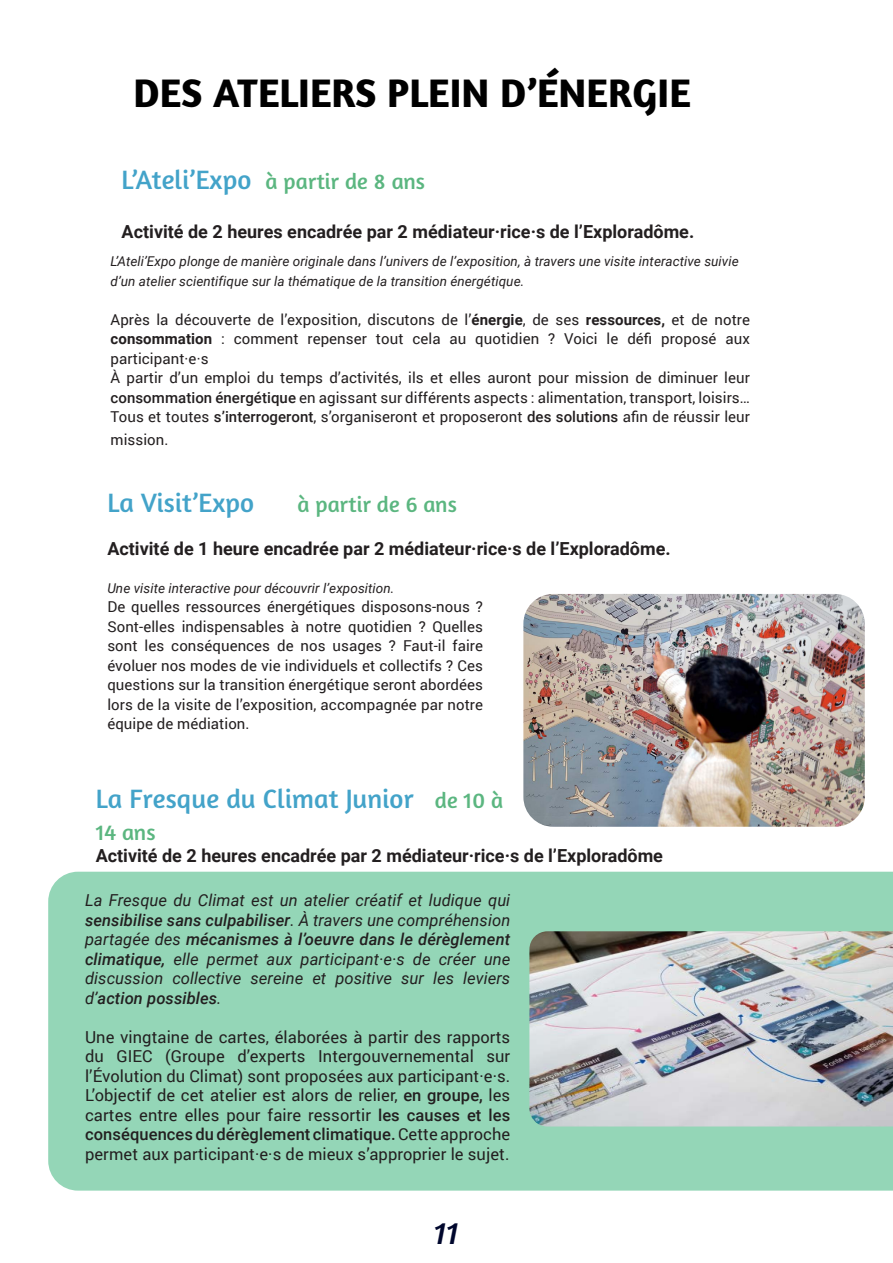
<style>
.page{position:relative;width:893px;height:1263px;background:#fff}
.page>*{position:absolute;margin:0;border:0;box-sizing:border-box;transform-origin:0 0}
.Les_gros_titres{font:700 40.5px "Amaranth";letter-spacing:.005em;color:#000}
.t1{font:italic 33px "Amaranth";color:#00072d}
.titre_poles{font:27px "Amaranth";letter-spacing:.005em;color:#43a3c9}
.titre_poles-2{font:22.5px "Amaranth";letter-spacing:.005em;color:#5bb680}
.texte_courant_titres{font:700 18px "Roboto";color:#231f20}
.texte_courant{font:16.5px/19.5px "Roboto";letter-spacing:.005em;color:#231f20;text-align:justify}
.texte_courant-2{font:italic 16.5px/19.5px "Roboto";letter-spacing:.005em;color:#231f20;text-align:justify}
.texte_courant-3{font:15px/19.5px "Roboto";letter-spacing:.005em;color:#231f20;text-align:justify}
.texte_courant-4{font:italic 13.5px/19.5px "Roboto";letter-spacing:.005em;color:#231f20}
.s1{font-size:27px;color:#43a3c9}
.s2{font-weight:700}
.s3{font-weight:500}
.s4{font-size:22.5px;color:#5bb680}
</style>
<div class="page">
<div style="left:48px;top:872px;width:845px;height:318px;background:#94d6b7"></div>
<img style="left:529px;top:931px;width:364px;height:195px">
<img style="left:523px;top:594px;width:342px;height:233px">
<p class="Les_gros_titres" style="left:133px;top:68px;width:559px">DES ATELIERS PLEIN D’ÉNERGIE</p>
<p class="titre_poles-2" style="left:122px;top:168px;width:305px"><span class="s1">L’Ateli’Expo</span> à partir de 8 ans</p>
<p class="texte_courant_titres" style="left:122px;top:219px;width:574px">Activité de 2 heures encadrée par 2 médiateur·rice·s de l’Exploradôme.</p>
<p class="texte_courant-4" style="left:111px;top:251px;width:630px">L’Ateli’Expo plonge de manière originale dans l’univers de l’exposition, à travers une visite interactive suivie d’un atelier scientifique sur la thématique de la transition énergétique.</p>
<p class="texte_courant-3" style="left:111px;top:309px;width:641px">Après la découverte de l’exposition, discutons de l’<span class="s2">énergie</span>, de ses <span class="s2">ressources,</span> et de notre <span class="s2">consommation</span> : comment repenser tout cela au quotidien ? Voici le défi proposé aux participant·e·s</p>
<p class="texte_courant-3" style="left:111px;top:367px;width:641px">À partir d’un emploi du temps d’activités, ils et elles auront pour mission de diminuer leur <span class="s3">consommation énergétique</span> en agissant sur différents aspects : alimentation, transport, loisirs… Tous et toutes <span class="s3">s’interrogeront</span>, s’organiseront et proposeront <span class="s3">des solutions</span> afin de réussir leur</p>
<p class="texte_courant-3" style="left:111px;top:429px;width:59px">mission.</p>
<p class="titre_poles" style="left:107px;top:487px;width:148px">La Visit’Expo</p>
<p class="titre_poles-2" style="left:297px;top:491px;width:161px">à partir de 6 ans</p>
<p class="texte_courant_titres" style="left:107px;top:536px;width:565px">Activité de 1 heure encadrée par 2 médiateur·rice·s de l’Exploradôme.</p>
<p class="texte_courant-4" style="left:107px;top:578px;width:289px">Une visite interactive pour découvrir l’exposition.</p>
<p class="texte_courant-3" style="left:107px;top:596px;width:377px">De quelles ressources énergétiques disposons-nous ?<br>Sont-elles indispensables à notre quotidien ? Quelles sont les conséquences de nos usages ? Faut-il faire évoluer nos modes de vie individuels et collectifs ? Ces questions sur la transition énergétique seront abordées lors de la visite de l’exposition, accompagnée par notre équipe de médiation.</p>
<p class="titre_poles" style="left:96px;top:783px;width:409px">La Fresque du Climat Junior <span class="s4">de 10 à</span></p>
<p class="titre_poles-2" style="left:96px;top:819px;width:62px">14 ans</p>
<p class="texte_courant_titres" style="left:96px;top:843px;width:569px">Activité de 2 heures encadrée par 2 médiateur·rice·s de l’Exploradôme</p>
<p class="texte_courant-2" style="left:85px;top:890px;width:427px">La Fresque du Climat est un atelier créatif et ludique qui <span class="s3">sensibilise sans culpabiliser</span>. À travers une compréhension partagée des <span class="s3">mécanismes à l’oeuvre dans le dérèglement climatique,</span> elle permet aux participant·e·s de créer une discussion collective sereine et positive sur les leviers d’<span class="s3">action possibles</span>.</p>
<p class="texte_courant" style="left:85px;top:1026px;width:427px">Une vingtaine de cartes, élaborées à partir des rapports du GIEC (Groupe d’experts Intergouvernemental sur l’Évolution du Climat) sont proposées aux participant·e·s.<br>L’objectif de cet atelier est alors de relier, <span class="s3">en groupe,</span> les cartes entre elles pour faire ressortir <span class="s3">les causes et les conséquences du dérèglement climatique.</span> Cette approche permet aux participant·e·s de mieux s’approprier le sujet.</p>
<h2 class="t1" style="left:434px;top:1214px;width:26px">11</h2>
</div>
